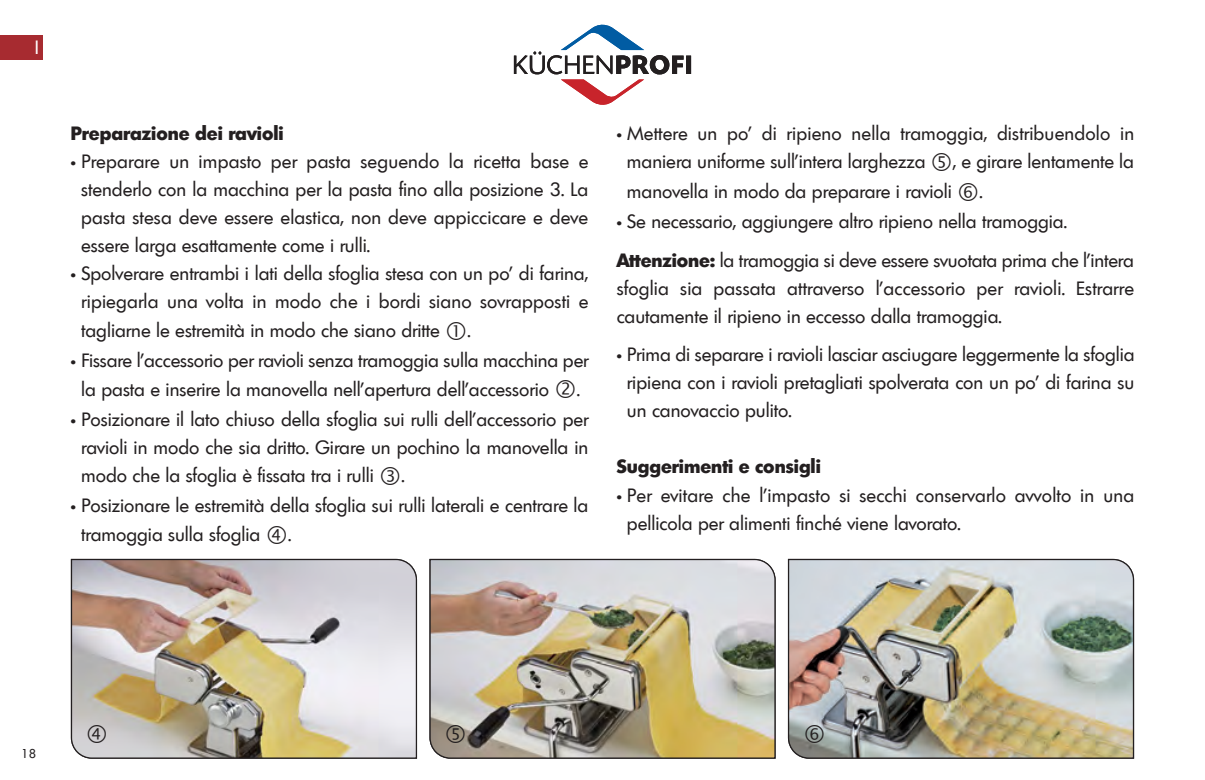
<style>
.page{position:relative;width:1205px;height:780px;background:#fff}
.page>*{position:absolute;margin:0;border:0;box-sizing:border-box;transform-origin:0 0}
.t1{font:18.75px/28px "Limerick";color:#231f20}
.t2{font:800 18.75px "Limerick";color:#231f20}
.t3{font:18.75px "Limerick";color:#fff}
.t4{font:12.5px "Limerick";color:#231f20}
.s1{font-weight:800}
</style>
<div class="page">
<div style="left:0;top:35px;width:43px;height:24px;background:#a72b30"></div>
<svg style="left:514px;top:25px;width:177px;height:80px"></svg>
<img style="left:71px;top:559px;width:346px;height:199px">
<img style="left:788px;top:559px;width:346px;height:199px">
<img style="left:429px;top:559px;width:346px;height:199px">
<svg style="left:88px;top:724px;width:18px;height:18px"></svg>
<svg style="left:446px;top:724px;width:18px;height:18px"></svg>
<svg style="left:805px;top:724px;width:18px;height:18px"></svg>
<p class="t3" style="left:35px;top:35px;width:6px">i</p>
<p class="t2" style="left:71px;top:120px;width:214px">Preparazione dei ravioli</p>
<p class="t1" style="left:81px;top:147px;width:509px;text-align:justify;text-indent:-10px"><span class="s1">•</span> Preparare un impasto per pasta seguendo la ricetta base e stenderlo con la macchina per la pasta fino alla posizione 3. la pasta stesa deve essere elastica, non deve appiccicare e deve essere larga esattamente come i rulli.</p>
<p class="t1" style="left:81px;top:259px;width:509px;text-align:justify;text-indent:-10px"><span class="s1">•</span> spolverare entrambi i lati della sfoglia stesa con un po' di farina, ripiegarla una volta in modo che i bordi siano sovrapposti e tagliarne le estremità in modo che siano dritte</p>
<p class="t1" style="left:467px;top:316px;width:5px">.</p>
<p class="t1" style="left:81px;top:346px;width:509px;line-height:28.8px;text-indent:-10px"><span class="s1">•</span> fissare l'accessorio per ravioli senza tramoggia sulla macchina per la pasta e inserire la manovella nell'apertura dell'accessorio</p>
<p class="t1" style="left:577px;top:375px;width:5px">.</p>
<p class="t1" style="left:81px;top:404px;width:509px;text-align:justify;text-indent:-10px"><span class="s1">•</span> Posizionare il lato chiuso della sfoglia sui rulli dell'accessorio per ravioli in modo che sia dritto. girare un pochino la manovella in modo che la sfoglia è fissata tra i rulli</p>
<p class="t1" style="left:401px;top:461px;width:5px">.</p>
<p class="t1" style="left:81px;top:491px;width:509px;line-height:28.8px;text-indent:-10px"><span class="s1">•</span> Posizionare le estremità della sfoglia sui rulli laterali e centrare la tramoggia sulla sfoglia</p>
<p class="t1" style="left:288px;top:520px;width:5px">.</p>
<p class="t1" style="left:627px;top:118px;width:509px;line-height:28.8px;text-indent:-10px"><span class="s1">•</span> Mettere un po' di ripieno nella tramoggia, distribuendolo in maniera uniforme sull'intera larghezza</p>
<p class="t1" style="left:953px;top:148px;width:183px">, e girare lentamente la</p>
<p class="t1" style="left:627px;top:178px;width:326px">manovella in modo da preparare i ravioli</p>
<p class="t1" style="left:979px;top:178px;width:5px">.</p>
<p class="t1" style="left:617px;top:202px;width:519px;line-height:38.5px"><span class="s1">•</span> se necessario, aggiungere altro ripieno nella tramoggia. <span class="s1">attenzione:</span> la tramoggia si deve essere svuotata prima che l'intera</p>
<p class="t1" style="left:617px;top:274px;width:519px">sfoglia sia passata attraverso l'accessorio per ravioli. estrarre cautamente il ripieno in eccesso dalla tramoggia.</p>
<p class="t1" style="left:627px;top:340px;width:509px;text-align:justify;text-indent:-10px"><span class="s1">•</span> Prima di separare i ravioli lasciar asciugare leggermente la sfoglia ripiena con i ravioli pretagliati spolverata con un po' di farina su un canovaccio pulito.</p>
<p class="t2" style="left:617px;top:454px;width:206px">suggerimenti e consigli</p>
<p class="t1" style="left:627px;top:481px;width:509px;text-indent:-10px"><span class="s1">•</span> Per evitare che l'impasto si secchi conservarlo avvolto in una pellicola per alimenti finché viene lavorato.</p>
<p class="t4" style="left:21px;top:745px;width:16px">18</p>
</div>
